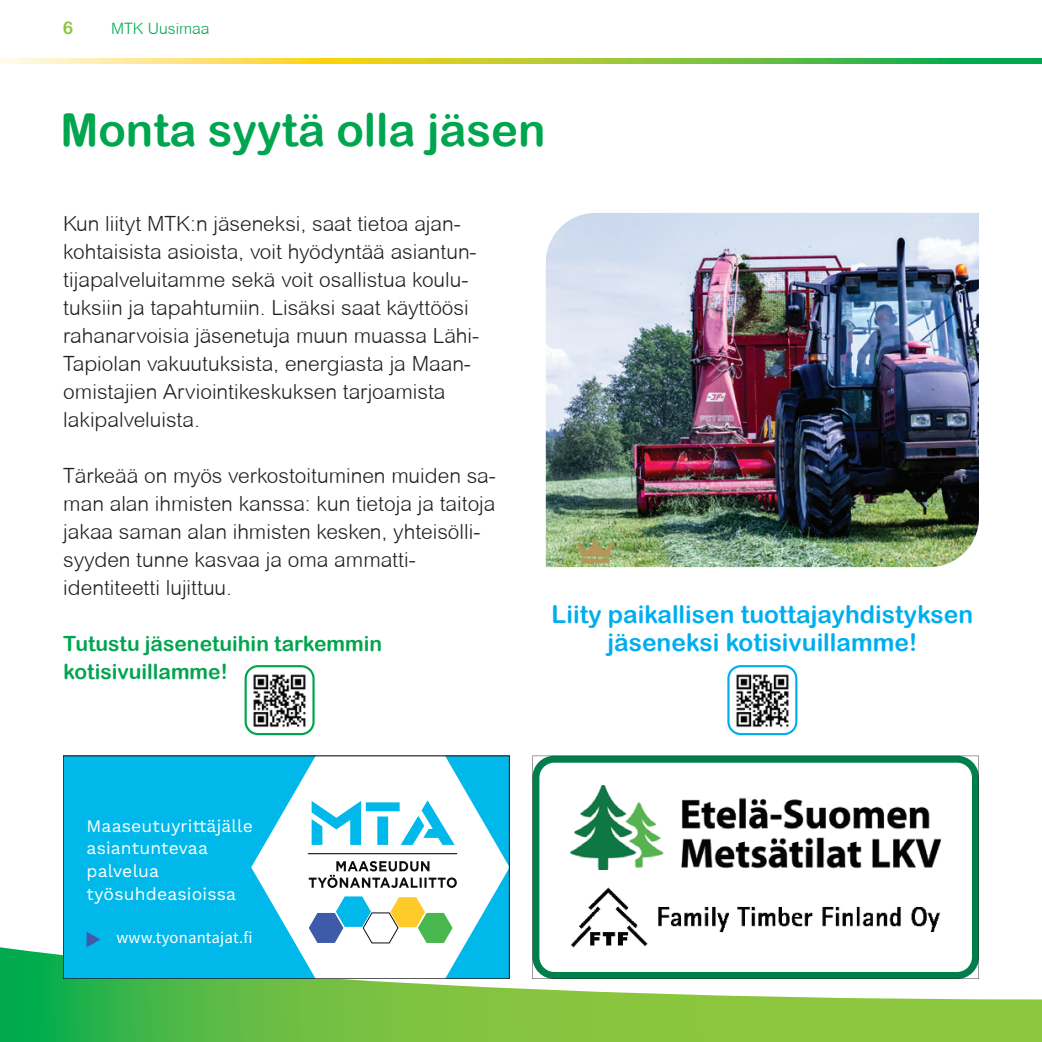
<style>
.page{position:relative;width:1042px;height:1042px;background:#fff}
.page>*{position:absolute;margin:0;border:0;box-sizing:border-box;transform-origin:0 0}
.t1{font:45.5px "Arial Rounded MT Bold";color:#00a54f}
.t2{font:24.5px/28px "Arial Rounded MT Bold";color:#00aeef;text-align:center}
.t3{font:300 21px/28px "Arial Rounded MT";color:#231f20}
.t4{font:21px/28px "Arial Rounded MT Bold";color:#00a54f}
.t5{font:17.5px/22.8px "Work Sans";letter-spacing:.01em;color:#fff}
.t6{font:17.5px "Arial Rounded MT Bold";color:#8bc63e}
.t7{font:16.62px "Source Sans Pro";letter-spacing:.01em;color:#fff}
.t8{font:300 15.75px "Arial Rounded MT";color:#00a54f}
</style>
<div class="page">
<svg style="left:0;top:58px;width:1042px;height:5px;background:#a6cc51"></svg>
<svg style="left:0;top:999px;width:1042px;height:43px;background:#70c042"></svg>
<svg style="left:0;top:755px;width:979px;height:244px"></svg>
<svg style="left:532px;top:756px;width:447px;height:223px"></svg>
<div style="left:63px;top:756px;width:446px;height:223px;background:#00b9ea"></div>
<svg style="left:251px;top:758px;width:256px;height:219px;fill:#fff"></svg>
<svg style="left:312px;top:800px;width:143px;height:45px"></svg>
<svg style="left:309px;top:861px;width:148px;height:27px;background:#bdbcbd"></svg>
<svg style="left:309px;top:896px;width:143px;height:47px;background:#b1d1c1"></svg>
<hr style="left:308px;top:853px;width:149px;height:1px;background:#0e0b11">
<svg style="left:87px;top:932px;width:13px;height:15px"></svg>
<div style="left:63px;top:756px;width:446px;height:223px;border:1px solid #231f20"></div>
<svg style="left:727px;top:665px;width:70px;height:70px"></svg>
<img style="left:546px;top:213px;width:433px;height:354px">
<svg style="left:244px;top:665px;width:71px;height:70px"></svg>
<p class="t6" style="left:63px;top:17px;width:12px">6</p>
<p class="t8" style="left:111px;top:19px;width:100px">MTK Uusimaa</p>
<h1 class="t1" style="left:61px;top:103px;width:486px">Monta syytä olla jäsen</h1>
<p class="t3" style="left:63px;top:209px;width:417px">Kun liityt MTK:n jäseneksi, saat tietoa ajan&shy;kohtaisista asioista, voit hyödyntää asiantun&shy;tijapalveluitamme sekä voit osallistua koulu&shy;tuksiin ja tapahtumiin. Lisäksi saat käyttöösi rahanarvoisia jäsenetuja muun muassa Lähi-Tapiolan vakuutuksista, energiasta ja Maan&shy;omistajien Arviointikeskuksen tarjoamista lakipalveluista.</p>
<p class="t3" style="left:63px;top:461px;width:434px">Tärkeää on myös verkostoituminen muiden sa&shy;man alan ihmisten kanssa: kun tietoja ja taitoja jakaa saman alan ihmisten kesken, yhteisölli&shy;syyden tunne kasvaa ja oma ammatti&shy;identiteetti lujittuu.</p>
<p class="t4" style="left:63px;top:629px;width:320px">Tutustu jäsenetuihin tarkemmin kotisivuillamme!</p>
<p class="t2" style="left:552px;top:600px;width:423px">Liity paikallisen tuottajayhdistyksen jäseneksi kotisivuillamme!</p>
<p class="t5" style="left:87px;top:815px;width:168px">Maaseutuyrittäjälle asiantuntevaa palvelua työsuhdeasioissa</p>
<p class="t7" style="left:116px;top:927px;width:138px">www.tyonantajat.fi</p>
</div>
